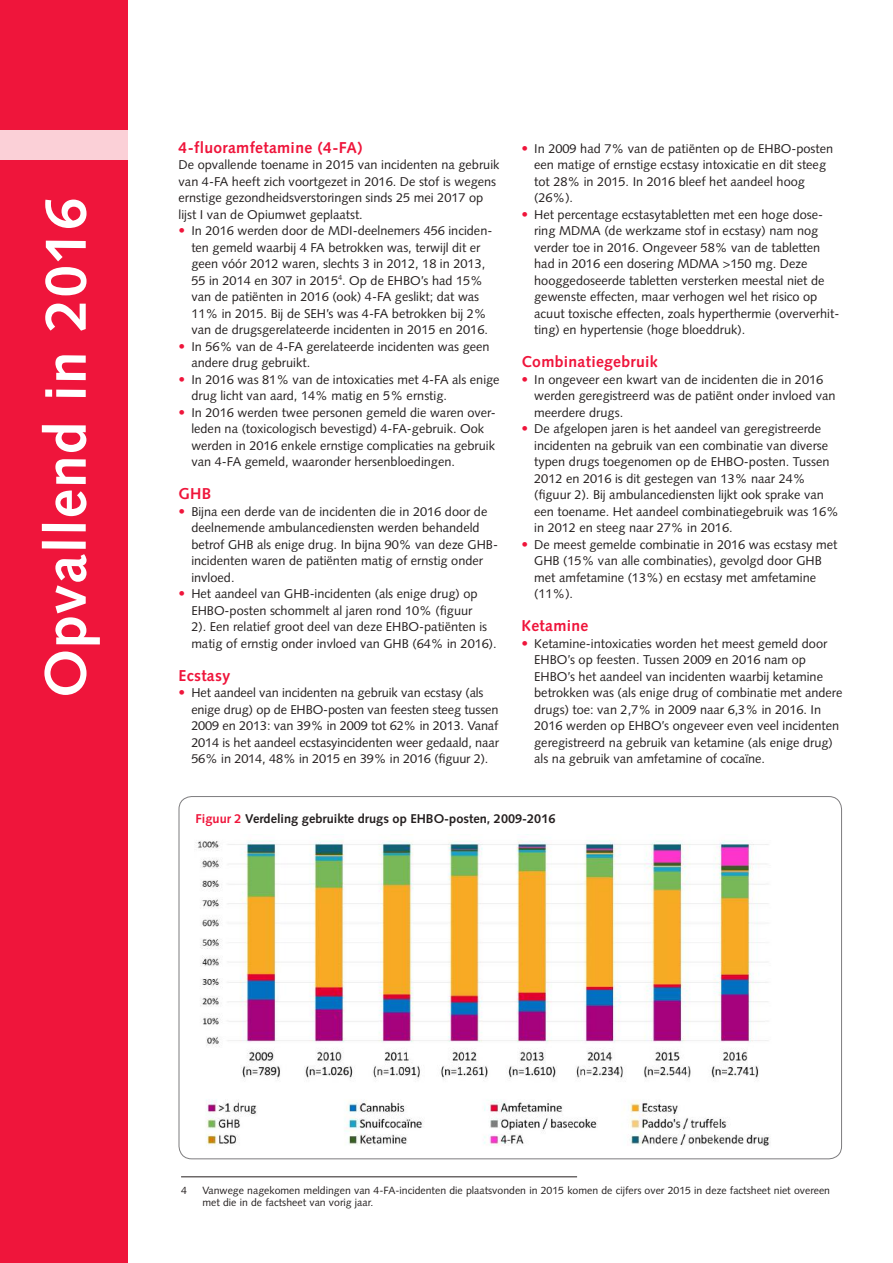
<style>
.page{position:relative;width:893px;height:1263px;background:#fff}
.page>*{position:absolute;margin:0;border:0;box-sizing:border-box;transform-origin:0 0}
.t1{font:700 58.5px "Syntax LT Std";letter-spacing:.02em;color:#fff}
.t2{font:700 15.75px "Syntax LT Std";letter-spacing:.02em;color:#ef153b}
.t3{font:12.75px/16.5px "Syntax LT Std";color:#241f1f}
.t4{font:700 12.75px "Syntax LT Std";color:#241f1f}
.t5{font:10.5px/12px "Syntax LT Std";color:#241f1f}
.s1{font-size:13.5px;color:#ef153b}
.s2{color:#ef153b}
</style>
<div class="page">
<div style="left:0;top:0;width:128px;height:1263px;background:#ef153b"></div>
<div style="left:0;top:130px;width:128px;height:29px;background:#fbd0d7"></div>
<hr style="left:181px;top:1176px;width:396px;height:1px;background:#241f1f">
<img style="left:195px;top:840px;width:575px;height:306px">
<h1 class="t1" style="left:32px;top:697px;width:501px;rotate:-90deg">Opvallend in 2016</h1>
<p class="t2" style="left:179px;top:138px;width:185px">4-fluoramfetamine (4-FA)</p>
<p class="t3" style="left:179px;top:156px;width:322px">De opvallende toename in 2015 van incidenten na gebruik van 4-FA heeft zich voortgezet in 2016. De stof is wegens ernstige gezondheidsverstoringen sinds 25 mei 2017 op lijst I van de Opiumwet geplaatst.</p>
<p class="t3" style="left:191px;top:222px;width:303px;text-indent:-13px"><span class="s1">•</span> In 2016 werden door de MDI-deelnemers 456 inciden&shy;ten gemeld waarbij 4 FA betrokken was, terwijl dit er geen vóór 2012 waren, slechts 3 in 2012, 18 in 2013, 55 in 2014 en 307 in 2015<sup>4</sup>. Op de EHBO’s had 15% van de patiënten in 2016 (ook) 4-FA geslikt; dat was 11% in 2015. Bij de SEH’s was 4-FA betrokken bij 2% van de drugsgerelateerde incidenten in 2015 en 2016.</p>
<p class="t3" style="left:191px;top:338px;width:300px;text-indent:-13px"><span class="s1">•</span> In 56% van de 4-FA gerelateerde incidenten was geen andere drug gebruikt.</p>
<p class="t3" style="left:191px;top:371px;width:310px;text-indent:-13px"><span class="s1">•</span> In 2016 was 81% van de intoxicaties met 4-FA als enige drug licht van aard, 14% matig en 5% ernstig.</p>
<p class="t3" style="left:191px;top:404px;width:306px;text-indent:-13px"><span class="s1">•</span> In 2016 werden twee personen gemeld die waren over&shy;leden na (toxicologisch bevestigd) 4-FA-gebruik. Ook werden in 2016 enkele ernstige complicaties na gebruik van 4-FA gemeld, waaronder hersenbloedingen.</p>
<p class="t2" style="left:179px;top:485px;width:34px">GHB</p>
<p class="t3" style="left:191px;top:503px;width:306px;text-indent:-13px"><span class="s1">•</span> Bijna een derde van de incidenten die in 2016 door de deelnemende ambulancediensten werden behandeld betrof GHB als enige drug. In bijna 90% van deze GHB&shy;incidenten waren de patiënten matig of ernstig onder invloed.</p>
<p class="t3" style="left:191px;top:585px;width:307px;text-indent:-13px"><span class="s1">•</span> Het aandeel van GHB-incidenten (als enige drug) op EHBO-posten schommelt al jaren rond 10% (figuur<br>2). Een relatief groot deel van deze EHBO-patiënten is matig of ernstig onder invloed van GHB (64% in 2016).</p>
<p class="t2" style="left:179px;top:666px;width:53px">Ecstasy</p>
<p class="t3" style="left:191px;top:684px;width:309px;text-indent:-13px"><span class="s1">•</span> Het aandeel van incidenten na gebruik van ecstasy (als enige drug) op de EHBO-posten van feesten steeg tussen 2009 en 2013: van 39% in 2009 tot 62% in 2013. Vanaf 2014 is het aandeel ecstasyincidenten weer gedaald, naar 56% in 2014, 48% in 2015 en 39% in 2016 (figuur 2).</p>
<p class="t3" style="left:534px;top:140px;width:301px;text-indent:-13px"><span class="s1">•</span> In 2009 had 7% van de patiënten op de EHBO-posten een matige of ernstige ecstasy intoxicatie en dit steeg tot 28% in 2015. In 2016 bleef het aandeel hoog (26%).</p>
<p class="t3" style="left:534px;top:206px;width:307px;text-indent:-13px"><span class="s1">•</span> Het percentage ecstasytabletten met een hoge dose&shy;ring MDMA (de werkzame stof in ecstasy) nam nog verder toe in 2016. Ongeveer 58% van de tabletten had in 2016 een dosering MDMA &gt;150 mg. Deze hooggedoseerde tabletten versterken meestal niet de gewenste effecten, maar verhogen wel het risico op acuut toxische effecten, zoals hyperthermie (oververhit&shy;ting) en hypertensie (hoge bloeddruk).</p>
<p class="t2" style="left:521px;top:353px;width:138px">Combinatiegebruik</p>
<p class="t3" style="left:534px;top:371px;width:303px;text-indent:-13px"><span class="s1">•</span> In ongeveer een kwart van de incidenten die in 2016 werden geregistreerd was de patiënt onder invloed van meerdere drugs.</p>
<p class="t3" style="left:534px;top:420px;width:306px;text-indent:-13px"><span class="s1">•</span> De afgelopen jaren is het aandeel van geregistreerde incidenten na gebruik van een combinatie van diverse typen drugs toegenomen op de EHBO-posten. Tussen 2012 en 2016 is dit gestegen van 13% naar 24% (figuur 2). Bij ambulancediensten lijkt ook sprake van een toename. Het aandeel combinatiegebruik was 16% in 2012 en steeg naar 27% in 2016.</p>
<p class="t3" style="left:534px;top:536px;width:305px;text-indent:-13px"><span class="s1">•</span> De meest gemelde combinatie in 2016 was ecstasy met GHB (15% van alle combinaties), gevolgd door GHB met amfetamine (13%) en ecstasy met amfetamine (11%).</p>
<p class="t2" style="left:521px;top:617px;width:68px">Ketamine</p>
<p class="t3" style="left:534px;top:635px;width:310px;text-indent:-13px"><span class="s1">•</span> Ketamine-intoxicaties worden het meest gemeld door EHBO’s op feesten. Tussen 2009 en 2016 nam op EHBO’s het aandeel van incidenten waarbij ketamine betrokken was (als enige drug of combinatie met andere drugs) toe: van 2,7% in 2009 naar 6,3% in 2016. In 2016 werden op EHBO’s ongeveer even veel incidenten geregistreerd na gebruik van ketamine (als enige drug) als na gebruik van amfetamine of cocaïne.</p>
<p class="t4" style="left:196px;top:811px;width:361px"><span class="s2">Figuur 2</span> Verdeling gebruikte drugs op EHBO-posten, 2009-2016</p>
<p class="t5" style="left:181px;top:1184px;width:7px">4</p>
<p class="t5" style="left:202px;top:1184px;width:629px">Vanwege nagekomen meldingen van 4-FA-incidenten die plaatsvonden in 2015 komen de cijfers over 2015 in deze factsheet niet overeen met die in de factsheet van vorig jaar.</p>
</div>
